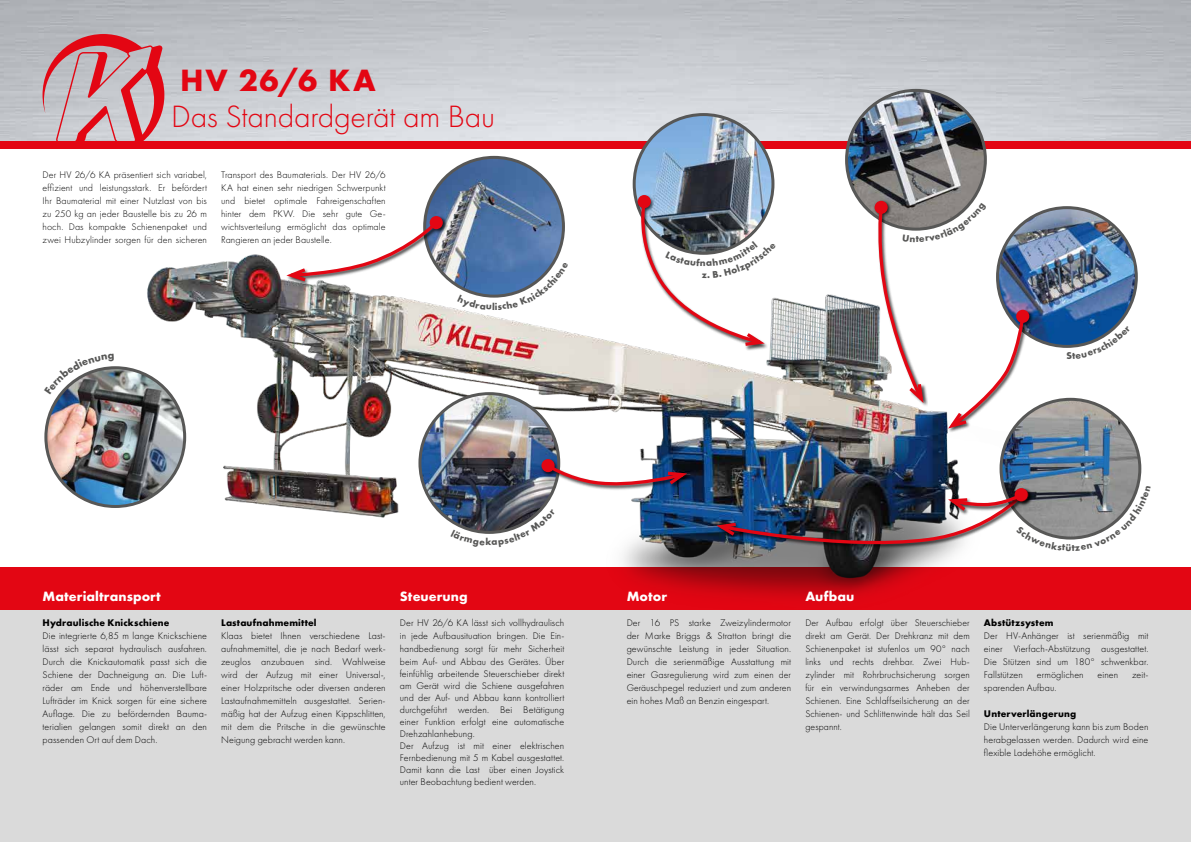
<style>
.page{position:relative;width:1191px;height:842px;background:#fff}
.page>*{position:absolute;margin:0;border:0;box-sizing:border-box;transform-origin:0 0}
.t1{font:300 32px "Futura PT";letter-spacing:-.005em;color:#e30613}
.t2{font:700 32px "Futura PT";color:#e30613}
.t3{font:700 14px "Futura PT";letter-spacing:.005em;color:#fff}
.t4{font:300 10px/13px "Futura PT";letter-spacing:.005em;color:#000;text-align:justify}
.t5{font:700 10px "Futura PT";letter-spacing:.015em;color:#000}
</style>
<div class="page">
<img style="left:0;top:0;width:1191px;height:142px">
<div style="left:0;top:609px;width:1191px;height:233px;background:#dadada"></div>
<div style="left:0;top:142px;width:1191px;height:7px;background:#e30613"></div>
<div style="left:0;top:567px;width:1191px;height:42px;background:#e30613"></div>
<img style="left:52px;top:177px;width:1069px;height:421px">
<svg style="left:43px;top:34px;width:121px;height:108px;background:#cb8e96"></svg>
<img style="left:425px;top:157px;width:138px;height:139px;border-radius:69px">
<img style="left:997px;top:208px;width:139px;height:138px;border-radius:69px">
<div style="left:286px;top:215px;width:162px;height:71px;background:#000;opacity:.75"></div>
<svg style="left:430px;top:216px;width:13px;height:13px"></svg>
<svg style="left:281px;top:219px;width:158px;height:65px"></svg>
<img style="left:46px;top:368px;width:139px;height:138px;border-radius:69px">
<div style="left:44px;top:366px;width:142px;height:142px;border:3px solid #575756;border-radius:50%"></div>
<img style="left:846px;top:90px;width:139px;height:139px;border-radius:69px">
<img style="left:420px;top:394px;width:139px;height:138px;border-radius:69px">
<div style="left:540px;top:458px;width:151px;height:32px;background:#000;opacity:.75"></div>
<svg style="left:541px;top:459px;width:13px;height:13px"></svg>
<svg style="left:545px;top:462px;width:147px;height:30px"></svg>
<div style="left:947px;top:309px;width:87px;height:124px;background:#000;opacity:.75"></div>
<svg style="left:1016px;top:310px;width:13px;height:13px"></svg>
<img style="left:1001px;top:399px;width:138px;height:139px;border-radius:69px">
<div style="left:873px;top:200px;width:55px;height:207px;background:#000;opacity:.75"></div>
<svg style="left:874px;top:201px;width:13px;height:13px"></svg>
<img style="left:634px;top:115px;width:139px;height:137px">
<div style="left:636px;top:194px;width:133px;height:157px;background:#000;opacity:.75"></div>
<svg style="left:637px;top:195px;width:14px;height:13px"></svg>
<svg style="left:52px;top:354px;width:62px;height:41px"></svg>
<svg style="left:876px;top:202px;width:150px;height:229px"></svg>
<svg style="left:451px;top:509px;width:104px;height:38px"></svg>
<svg style="left:457px;top:262px;width:111px;height:48px"></svg>
<svg style="left:1066px;top:326px;width:55px;height:33px"></svg>
<img style="left:712px;top:486px;width:428px;height:68px">
<svg style="left:636px;top:198px;width:140px;height:150px"></svg>
<h1 class="t2" style="left:180px;top:60px;width:197px">HV 26/6 KA</h1>
<h1 class="t1" style="left:171px;top:99px;width:325px">Das Standardgerät am Bau</h1>
<p class="t4" style="left:43px;top:168px;width:166px">Der HV 26/6 KA präsentiert sich variabel, effizient und leistungsstark. Er befördert Ihr Baumaterial mit einer Nutzlast von bis zu 250 kg an jeder Baustelle bis zu 26 m hoch. Das kompakte Schienenpaket und zwei Hubzylinder sorgen für den sicheren</p>
<p class="t4" style="left:221px;top:168px;width:166px">Transport des Baumaterials. Der HV 26/6<br>KA hat einen sehr niedrigen Schwerpunkt und bietet optimale Fahreigenschaften hinter dem PKW. Die sehr gute Ge&shy;wichtsverteilung ermöglicht das optimale Rangieren an jeder Baustelle.</p>
<h2 class="t3" style="left:43px;top:587px;width:120px">Materialtransport</h2>
<h2 class="t3" style="left:400px;top:587px;width:69px">Steuerung</h2>
<h2 class="t3" style="left:626px;top:587px;width:42px">Motor</h2>
<h2 class="t3" style="left:805px;top:587px;width:50px">Aufbau</h2>
<p class="t5" style="left:43px;top:616px;width:128px">Hydraulische Knickschiene</p>
<p class="t4" style="left:43px;top:629px;width:166px">Die integrierte 6,85 m lange Knickschiene lässt sich separat hydraulisch ausfahren.<br>Durch die Knickautomatik passt sich die Schiene der Dachneigung an. Die Luft&shy;räder am Ende und höhenverstellbare Lufträder im Knick sorgen für eine sichere Auflage. Die zu befördernden Bauma&shy;terialien gelangen somit direkt an den passenden Ort auf dem Dach.</p>
<p class="t5" style="left:221px;top:616px;width:97px">Lastaufnahmemittel</p>
<p class="t4" style="left:221px;top:629px;width:166px">Klaas bietet Ihnen verschiedene Last&shy;aufnahmemittel, die je nach Bedarf werk&shy;zeuglos anzubauen sind. Wahlweise wird der Aufzug mit einer Universal-, einer Holzpritsche oder diversen anderen Lastaufnahmemitteln ausgestattet. Serien&shy;mäßig hat der Aufzug einen Kippschlitten, mit dem die Pritsche in die gewünschte Neigung gebracht werden kann.</p>
<p class="t4" style="left:400px;top:616px;width:166px">Der HV 26/6 KA lässt sich vollhydraulisch in jede Aufbausituation bringen. Die Ein&shy;handbedienung sorgt für mehr Sicherheit beim Auf- und Abbau des Gerätes. Über</p>
<p class="t4" style="left:400px;top:668px;width:166px;line-height:12px;text-align:left">feinfühlig arbeitende Steuerschieber direkt am Gerät wird die Schiene ausgefahren und der Auf- und Abbau kann kontrolliert durchgeführt werden. Bei Betätigung einer Funktion erfolgt eine automatische Drehzahlanhebung.<br>Der Aufzug ist mit einer elektrischen Fernbedienung mit 5 m Kabel ausgestattet.<br>Damit kann die Last über einen Joystick unter Beobachtung bedient werden.</p>
<p class="t4" style="left:626px;top:616px;width:166px">Der 16 PS starke Zweizylindermotor der Marke Briggs &amp; Stratton bringt die gewünschte Leistung in jeder Situation.<br>Durch die serienmäßige Ausstattung mit einer Gasregulierung wird zum einen der Geräuschpegel reduziert und zum anderen ein hohes Maß an Benzin eingespart.</p>
<p class="t4" style="left:805px;top:616px;width:166px">Der Aufbau erfolgt über Steuerschieber direkt am Gerät. Der Drehkranz mit dem Schienenpaket ist stufenlos um 90° nach links und rechts drehbar. Zwei Hub&shy;zylinder mit Rohrbruchsicherung sorgen für ein verwindungsarmes Anheben der Schienen. Eine Schlaffseilsicherung an der Schienen- und Schlittenwinde hält das Seil gespannt.</p>
<p class="t5" style="left:984px;top:616px;width:71px">Abstützsystem</p>
<p class="t4" style="left:984px;top:629px;width:166px">Der HV-Anhänger ist serienmäßig mit einer Vierfach-Abstützung ausgestattet.<br>Die Stützen sind um 180° schwenkbar.<br>Fallstützen</p>
<p class="t4" style="left:1036px;top:668px;width:48px">ermöglichen</p>
<p class="t4" style="left:1097px;top:668px;width:22px">einen</p>
<p class="t4" style="left:1132px;top:668px;width:18px">zeit-</p>
<p class="t4" style="left:984px;top:681px;width:74px">sparenden Aufbau.</p>
<p class="t5" style="left:984px;top:707px;width:94px">Unterverlängerung</p>
<p class="t4" style="left:984px;top:720px;width:166px">Die Unterverlängerung kann bis zum Boden herabgelassen werden. Dadurch wird eine flexible Ladehöhe ermöglicht.</p>
</div>
